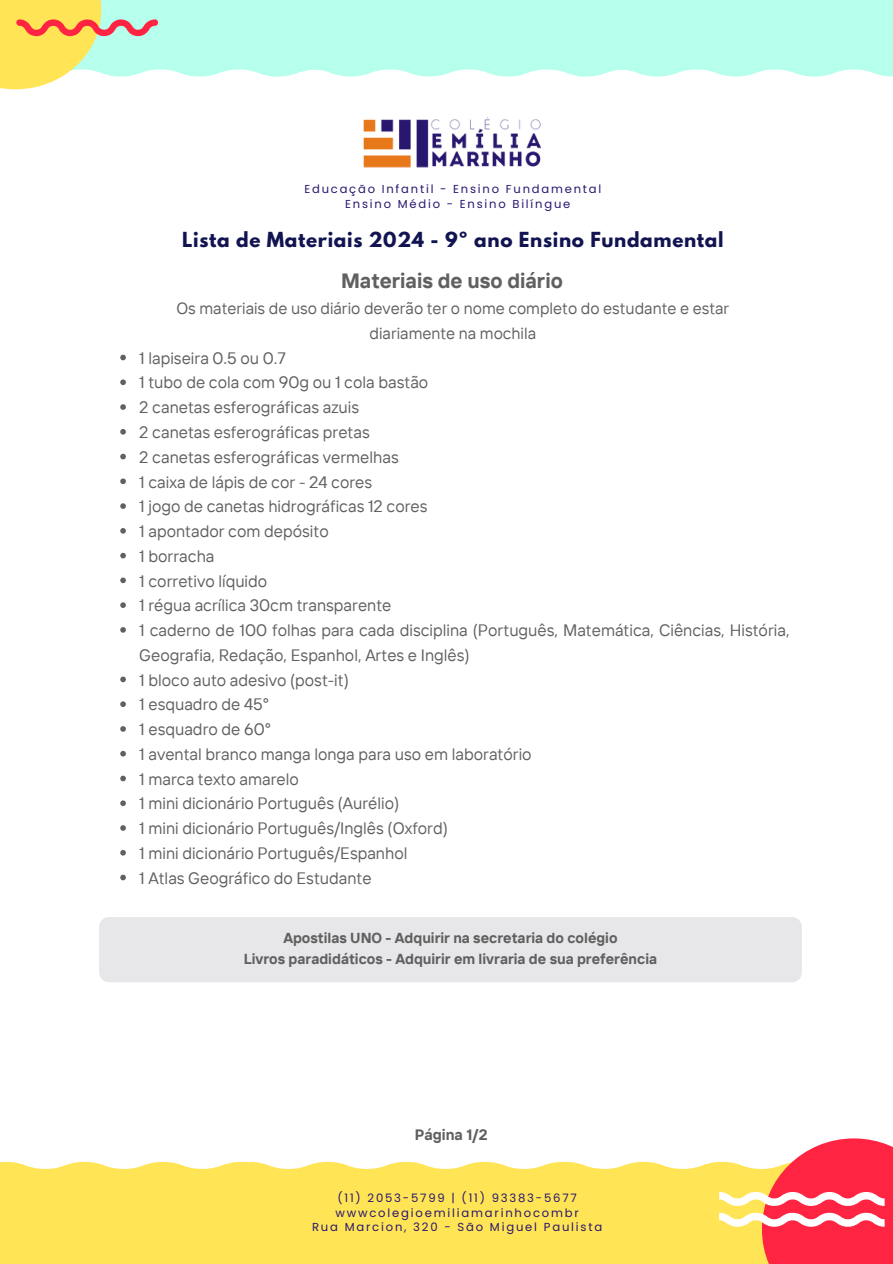
<style>
.page{position:relative;width:893px;height:1264px;background:#fff}
.page>*{position:absolute;margin:0;border:0;box-sizing:border-box;transform-origin:0 0}
.t1{font:700 20.7px "TT Interphases";color:#606060}
.t2{font:700 18.45px "League Spartan";letter-spacing:.035em;color:#111451}
.t3{font:16.5px/24.8px "TT Interphases";color:#606060}
.t4{font:16.2px/24.8px "TT Interphases";color:#606060;text-align:center}
.t5{font:700 15px "TT Interphases";color:#606060}
.t6{font:700 14.4px "TT Interphases";color:#606060}
.t7{font:11.55px "Poppins";letter-spacing:.155em;color:#29166f}
</style>
<div class="page">
<div style="left:0;top:1184px;width:892px;height:79px;background:#ffe555"></div>
<svg style="left:762px;top:1138px;width:130px;height:125px;fill:#ff2442"></svg>
<svg style="left:0;top:1161px;width:892px;height:65px"></svg>
<img style="left:363px;top:118px;width:179px;height:49px">
<svg style="left:101px;top:63px;width:791px;height:13px"></svg>
<div style="left:0;top:0;width:892px;height:63px;background:#b6ffed"></div>
<svg style="left:0;top:0;width:101px;height:89px;fill:#ffe555"></svg>
<svg style="left:15px;top:19px;width:143px;height:18px"></svg>
<svg style="left:120px;top:355px;width:6px;height:5px"></svg>
<svg style="left:120px;top:379px;width:6px;height:6px"></svg>
<svg style="left:120px;top:404px;width:6px;height:6px"></svg>
<svg style="left:120px;top:429px;width:6px;height:5px"></svg>
<svg style="left:120px;top:454px;width:6px;height:5px"></svg>
<svg style="left:120px;top:478px;width:6px;height:6px"></svg>
<svg style="left:120px;top:503px;width:6px;height:6px"></svg>
<svg style="left:120px;top:528px;width:6px;height:5px"></svg>
<svg style="left:120px;top:553px;width:6px;height:5px"></svg>
<svg style="left:120px;top:577px;width:6px;height:6px"></svg>
<svg style="left:120px;top:602px;width:6px;height:6px"></svg>
<svg style="left:120px;top:627px;width:6px;height:5px"></svg>
<svg style="left:120px;top:676px;width:6px;height:6px"></svg>
<svg style="left:120px;top:701px;width:6px;height:6px"></svg>
<svg style="left:120px;top:726px;width:6px;height:5px"></svg>
<svg style="left:120px;top:751px;width:6px;height:5px"></svg>
<svg style="left:120px;top:775px;width:6px;height:6px"></svg>
<svg style="left:120px;top:800px;width:6px;height:6px"></svg>
<svg style="left:120px;top:825px;width:6px;height:5px"></svg>
<svg style="left:120px;top:850px;width:6px;height:5px"></svg>
<svg style="left:120px;top:874px;width:6px;height:6px"></svg>
<div style="left:99px;top:917px;width:702px;height:65px;background:#e7e7ea;border-radius:10px"></div>
<p class="t7" style="left:304px;top:181px;width:298px">Educação Infantil - Ensino Fundamental</p>
<p class="t7" style="left:345px;top:196px;width:227px">Ensino Médio - Ensino Bilíngue</p>
<p class="t2" style="left:182px;top:230px;width:543px">Lista de Materiais 2024 - 9º ano Ensino Fundamental</p>
<p class="t1" style="left:341px;top:267px;width:223px">Materiais de uso diário</p>
<p class="t4" style="left:176px;top:295px;width:554px">Os materiais de uso diário deverão ter o nome completo do estudante e estar diariamente na mochila</p>
<p class="t3" style="left:139px;top:345px;width:148px">1 lapiseira 0.5 ou 0.7</p>
<p class="t3" style="left:139px;top:370px;width:290px">1 tubo de cola com 90g ou 1 cola bastão</p>
<p class="t3" style="left:139px;top:394px;width:221px">2 canetas esferográficas azuis</p>
<p class="t3" style="left:139px;top:419px;width:232px">2 canetas esferográficas pretas</p>
<p class="t3" style="left:139px;top:444px;width:261px">2 canetas esferográficas vermelhas</p>
<p class="t3" style="left:139px;top:469px;width:234px">1 caixa de lápis de cor - 24 cores</p>
<p class="t3" style="left:139px;top:493px;width:290px">1 jogo de canetas hidrográficas 12 cores</p>
<p class="t3" style="left:139px;top:518px;width:191px">1 apontador com depósito</p>
<p class="t3" style="left:139px;top:543px;width:77px">1 borracha</p>
<p class="t3" style="left:139px;top:568px;width:129px">1 corretivo líquido</p>
<p class="t3" style="left:139px;top:592px;width:254px">1 régua acrílica 30cm transparente</p>
<p class="t3" style="left:139px;top:617px;width:651px">1 caderno de 100 folhas para cada disciplina (Português, Matemática, Ciências, História,<br>Geografia, Redação, Espanhol, Artes e Inglês)</p>
<p class="t3" style="left:139px;top:667px;width:211px">1 bloco auto adesivo (post-it)</p>
<p class="t3" style="left:139px;top:691px;width:131px">1 esquadro de 45°</p>
<p class="t3" style="left:139px;top:716px;width:133px">1 esquadro de 60°</p>
<p class="t3" style="left:139px;top:741px;width:394px">1 avental branco manga longa para uso em laboratório</p>
<p class="t3" style="left:139px;top:766px;width:161px">1 marca texto amarelo</p>
<p class="t3" style="left:139px;top:790px;width:261px">1 mini dicionário Português (Aurélio)</p>
<p class="t3" style="left:139px;top:815px;width:310px">1 mini dicionário Português/Inglês (Oxford)</p>
<p class="t3" style="left:139px;top:840px;width:270px">1 mini dicionário Português/Espanhol</p>
<p class="t3" style="left:139px;top:865px;width:234px">1 Atlas Geográfico do Estudante</p>
<p class="t6" style="left:283px;top:928px;width:335px">Apostilas UNO - Adquirir na secretaria do colégio</p>
<p class="t6" style="left:244px;top:949px;width:415px">Livros paradidáticos - Adquirir em livraria de sua preferência</p>
<p class="t5" style="left:415px;top:1125px;width:74px">Página 1/2</p>
<p class="t7" style="left:337px;top:1189px;width:241px">(11) 2053-5799 | (11) 93383-5677</p>
<p class="t7" style="left:335px;top:1204px;width:245px">wwwcolegioemiliamarinhocombr</p>
<p class="t7" style="left:312px;top:1218px;width:292px">Rua Marcion, 320 - São Miguel Paulista</p>
</div>
